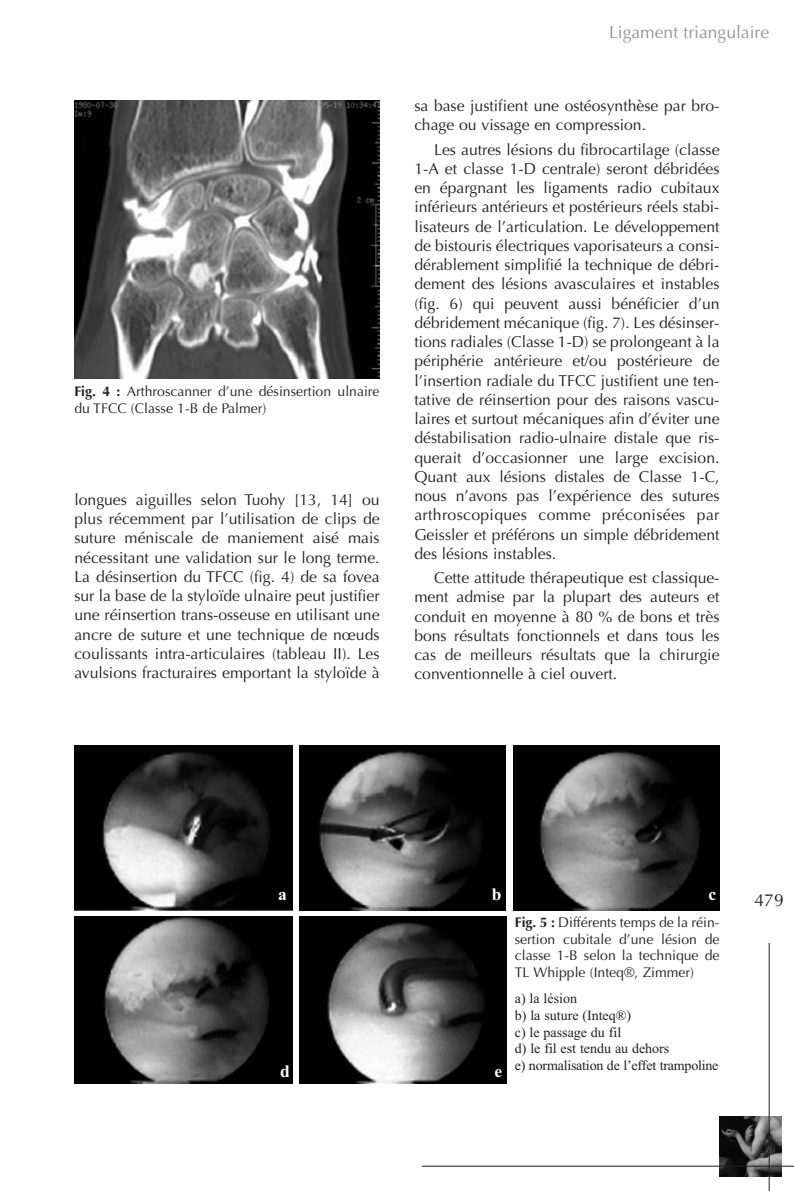
<style>
.page{position:relative;width:794px;height:1191px;background:#fff}
.page>*{position:absolute;margin:0;border:0;box-sizing:border-box;transform-origin:0 0}
.t1{font:17.5px "Optima";color:#939598}
.t2{font:700 17.5px "Times";color:#fff}
.t3{font:17.5px "Optima";color:#231f20}
.t4{font:15.75px/19.2px "Optima";color:#231f20;text-align:justify}
.t5{font:14px/16.6px "Optima";color:#231f20}
.t6{font:14px/16.6px "Times";color:#231f20}
.s1{font-weight:700}
</style>
<div class="page">
<img style="left:719px;top:1116px;width:63px;height:60px">
<hr style="left:422px;top:1165px;width:372px;height:1px;background:#231f20">
<hr style="left:768px;top:943px;width:1px;height:248px;background:#231f20">
<img style="left:74px;top:101px;width:305px;height:277px">
<img style="left:74px;top:745px;width:219px;height:165px">
<img style="left:299px;top:745px;width:207px;height:165px">
<img style="left:74px;top:916px;width:219px;height:167px">
<img style="left:299px;top:916px;width:207px;height:167px">
<img style="left:513px;top:745px;width:206px;height:165px">
<p class="t5" style="left:74px;top:385px;width:307px"><span class="s1">Fig. 4 :</span> Arthroscanner d’une désinsertion ulnaire du TFCC (Classe 1-B de Palmer)</p>
<p class="t4" style="left:74px;top:491px;width:307px">longues aiguilles selon Tuohy [13, 14] ou plus récemment par l’utilisation de clips de suture méniscale de maniement aisé mais nécessitant une validation sur le long terme.<br>La désinsertion du TFCC (fig. 4) de sa fovea sur la base de la styloïde ulnaire peut justifier une réinsertion trans-osseuse en utilisant une ancre de suture et une technique de nœuds coulissants intra-articulaires (tableau II). Les avulsions fracturaires emportant la styloïde à</p>
<p class="t1" style="left:609px;top:25px;width:161px">Ligament triangulaire</p>
<p class="t4" style="left:414px;top:98px;width:307px">sa base justifient une ostéosynthèse par bro&shy;chage ou vissage en compression.</p>
<p class="t4" style="left:414px;top:141px;width:307px;text-indent:20px">Les autres lésions du fibrocartilage (classe 1-A et classe 1-D centrale) seront débridées en épargnant les ligaments radio cubitaux inférieurs antérieurs et postérieurs réels stabi&shy;lisateurs de l’articulation. Le développement de bistouris électriques vaporisateurs a consi&shy;dérablement simplifié la technique de débri&shy;dement des lésions avasculaires et instables (fig. 6) qui peuvent aussi bénéficier d’un débridement mécanique (fig. 7). Les désinser&shy;tions radiales (Classe 1-D) se prolongeant à la périphérie antérieure et/ou postérieure de l’insertion radiale du TFCC justifient une ten&shy;tative de réinsertion pour des raisons vascu&shy;laires et surtout mécaniques afin d’éviter une déstabilisation radio-ulnaire distale que ris&shy;querait d’occasionner une large excision.<br>Quant aux lésions distales de Classe 1-C, nous n’avons pas l’expérience des sutures arthroscopiques comme préconisées par Geissler et préférons un simple débridement des lésions instables.</p>
<p class="t4" style="left:414px;top:570px;width:307px;text-indent:20px">Cette attitude thérapeutique est classique&shy;ment admise par la plupart des auteurs et conduit en moyenne à 80 % de bons et très bons résultats fonctionnels et dans tous les cas de meilleurs résultats que la chirurgie conventionnelle à ciel ouvert.</p>
<p class="t2" style="left:278px;top:884px;width:10px">a</p>
<p class="t2" style="left:492px;top:884px;width:11px">b</p>
<p class="t2" style="left:708px;top:884px;width:9px">c</p>
<p class="t2" style="left:280px;top:1060px;width:11px">d</p>
<p class="t2" style="left:494px;top:1060px;width:9px">e</p>
<p class="t5" style="left:515px;top:915px;width:206px;text-align:justify"><span class="s1">Fig. 5 :</span> Différents temps de la réin&shy;sertion cubitale d’une lésion de classe 1-B selon la technique de TL Whipple (Inteq®, Zimmer)</p>
<p class="t6" style="left:515px;top:991px;width:205px">a) la lésion<br>b) la suture (Inteq®)<br>c) le passage du fil<br>d) le fil est tendu au dehors<br>e) normalisation de l’effet trampoline</p>
<p class="t3" style="left:754px;top:893px;width:31px">479</p>
</div>
